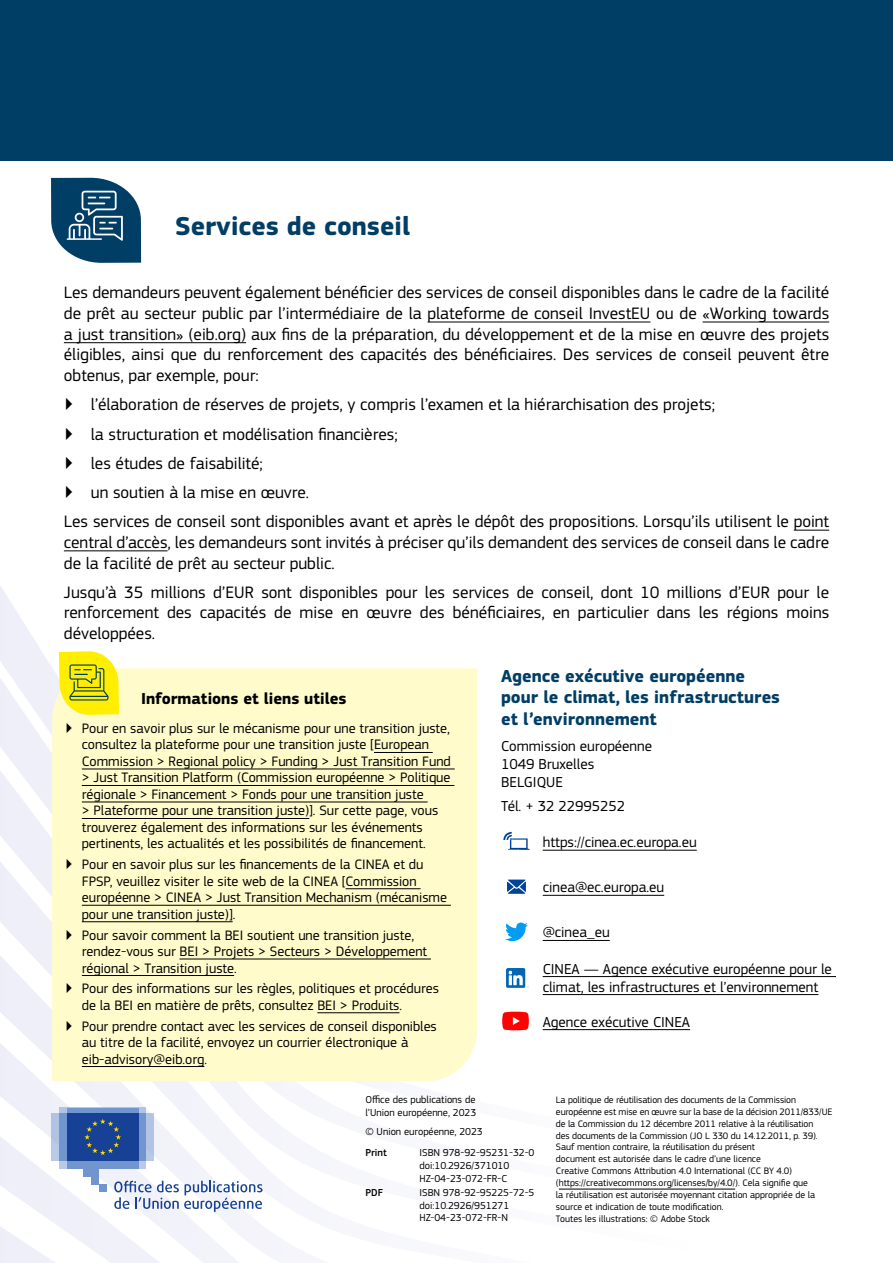
<style>
.page{position:relative;width:893px;height:1263px;background:#fff}
.page>*{position:absolute;margin:0;border:0;box-sizing:border-box;transform-origin:0 0}
.t1{font:700 27px "EC Square Sans Pro";color:#003e65}
.P_-_Contacts1{font:700 18px/21.6px "EC Square Sans Pro";color:#003e65}
.t2{font:17.25px/20.7px "EC Square Sans Pro";color:#000;text-align:justify}
.t3{font:700 16.5px "EC Square Sans Pro";color:#000}
.P_-_Contacts2{font:15px/18px "EC Square Sans Pro";color:#000}
.t4{font:14.25px/16.5px "EC Square Sans Pro";color:#000}
.P2_COLOPHON{font:10.5px/12.6px "EC Square Sans Pro";color:#000}
.P2_COLOPHON-2{font:500 10.5px "EC Square Sans Pro";color:#000}
.P2_COLOPHON-3{font:9.75px/11.9px "EC Square Sans Pro";color:#000}
</style>
<div class="page">
<div style="left:0;top:0;width:893px;height:160px;background:#003e65"></div>
<svg style="left:0;top:586px;width:59px;height:77px"></svg>
<svg style="left:0;top:663px;width:52px;height:94px;fill:#eeeff8"></svg>
<svg style="left:0;top:757px;width:512px;height:92px"></svg>
<svg style="left:0;top:849px;width:688px;height:414px"></svg>
<hr style="left:892px;top:160px;width:1px;height:1103px;background:#003e65">
<svg style="left:59px;top:1161px;width:87px;height:7px"></svg>
<svg style="left:59px;top:1108px;width:87px;height:5px"></svg>
<div style="left:67px;top:1108px;width:71px;height:5px;background:#7196cf"></div>
<div style="left:67px;top:1161px;width:71px;height:7px;background:#7196cf"></div>
<div style="left:138px;top:1113px;width:8px;height:48px;background:#7196cf"></div>
<div style="left:146px;top:1113px;width:8px;height:48px;background:#b1c4e4"></div>
<div style="left:59px;top:1113px;width:8px;height:48px;background:#7196cf"></div>
<div style="left:52px;top:1113px;width:7px;height:48px;background:#b0c3e3"></div>
<div style="left:83px;top:1161px;width:16px;height:15px;background:#7196cf"></div>
<div style="left:91px;top:1161px;width:8px;height:23px;background:#7196cf"></div>
<div style="left:99px;top:1184px;width:8px;height:8px;background:#7196cf"></div>
<div style="left:67px;top:1113px;width:71px;height:48px;background:#164194"></div>
<svg style="left:84px;top:1119px;width:37px;height:36px"></svg>
<svg style="left:114px;top:1181px;width:149px;height:31px"></svg>
<div style="left:51px;top:178px;width:90px;height:85px;background:#003e65;border-radius:40px"></div>
<svg style="left:69px;top:191px;width:54px;height:50px"></svg>
<hr style="left:67px;top:238px;width:34px;height:2px;background:#fff">
<div style="left:52px;top:668px;width:425px;height:413px;background:#fffbcb"></div>
<svg style="left:59px;top:651px;width:60px;height:64px;background:#e5de27"></svg>
<svg style="left:503px;top:832px;width:27px;height:18px"></svg>
<svg style="left:505px;top:922px;width:23px;height:19px"></svg>
<svg style="left:507px;top:879px;width:19px;height:15px"></svg>
<img style="left:506px;top:968px;width:22px;height:19px">
<svg style="left:502px;top:1012px;width:27px;height:18px"></svg>
<hr style="left:428px;top:322px;width:222px;height:1px;background:#000">
<hr style="left:703px;top:322px;width:126px;height:1px;background:#000">
<hr style="left:64px;top:342px;width:182px;height:1px;background:#000">
<hr style="left:794px;top:530px;width:35px;height:1px;background:#000">
<hr style="left:64px;top:550px;width:104px;height:1px;background:#000">
<hr style="left:374px;top:752px;width:59px;height:1px;background:#000">
<hr style="left:82px;top:769px;width:373px;height:1px;background:#000">
<hr style="left:82px;top:785px;width:372px;height:1px;background:#000">
<hr style="left:82px;top:802px;width:346px;height:1px;background:#000">
<hr style="left:82px;top:818px;width:227px;height:1px;background:#000">
<hr style="left:346px;top:888px;width:74px;height:1px;background:#000">
<hr style="left:82px;top:905px;width:369px;height:1px;background:#000">
<hr style="left:82px;top:921px;width:151px;height:1px;background:#000">
<hr style="left:180px;top:959px;width:251px;height:1px;background:#000">
<hr style="left:82px;top:975px;width:152px;height:1px;background:#000">
<hr style="left:317px;top:1012px;width:82px;height:1px;background:#000">
<hr style="left:82px;top:1066px;width:122px;height:1px;background:#000">
<hr style="left:543px;top:850px;width:154px;height:1px;background:#000">
<hr style="left:543px;top:895px;width:121px;height:1px;background:#000">
<hr style="left:543px;top:940px;width:67px;height:1px;background:#000">
<hr style="left:543px;top:976px;width:293px;height:1px;background:#000">
<hr style="left:543px;top:994px;width:275px;height:1px;background:#000">
<hr style="left:543px;top:1029px;width:147px;height:1px;background:#000">
<hr style="left:559px;top:1189px;width:176px;height:1px;background:#000">
<h2 class="t1" style="left:175px;top:210px;width:236px">Services de conseil</h2>
<p class="t2" style="left:64px;top:282px;width:767px">Les demandeurs peuvent également bénéficier des services de conseil disponibles dans le cadre de la facilité de prêt au secteur public par l’intermédiaire de la plateforme de conseil InvestEU ou de «Working towards a just transition» (eib.org) aux fins de la préparation, du développement et de la mise en œuvre des projets éligibles, ainsi que du renforcement des capacités des bénéficiaires. Des services de conseil peuvent être obtenus, par exemple, pour:</p>
<p class="t2" style="left:64px;top:394px;width:653px">▶ l’élaboration de réserves de projets, y compris l’examen et la hiérarchisation des projets;</p>
<p class="t2" style="left:64px;top:424px;width:335px">▶ la structuration et modélisation financières;</p>
<p class="t2" style="left:64px;top:453px;width:201px">▶ les études de faisabilité;</p>
<p class="t2" style="left:64px;top:482px;width:247px">▶ un soutien à la mise en œuvre.</p>
<p class="t2" style="left:64px;top:511px;width:767px">Les services de conseil sont disponibles avant et après le dépôt des propositions. Lorsqu’ils utilisent le point central d’accès, les demandeurs sont invités à préciser qu’ils demandent des services de conseil dans le cadre de la facilité de prêt au secteur public.</p>
<p class="t2" style="left:64px;top:582px;width:767px">Jusqu’à 35 millions d’EUR sont disponibles pour les services de conseil, dont 10 millions d’EUR pour le renforcement des capacités de mise en œuvre des bénéficiaires, en particulier dans les régions moins développées.</p>
<h3 class="t3" style="left:141px;top:688px;width:207px">Informations et liens utiles</h3>
<p class="t4" style="left:82px;top:720px;width:371px;text-indent:-17px">▶ Pour en savoir plus sur le mécanisme pour une transition juste, consultez la plateforme pour une transition juste [European Commission &gt; Regional policy &gt; Funding &gt; Just Transition Fund &gt; Just Transition Platform (Commission européenne &gt; Politique régionale &gt; Financement &gt; Fonds pour une transition juste<br>&gt; Plateforme pour une transition juste)]. Sur cette page, vous trouverez également des informations sur les événements pertinents, les actualités et les possibilités de financement.</p>
<p class="t4" style="left:82px;top:856px;width:367px;text-indent:-17px">▶ Pour en savoir plus sur les financements de la CINEA et du FPSP, veuillez visiter le site web de la CINEA [Commission européenne &gt; CINEA &gt; Just Transition Mechanism (mécanisme pour une transition juste)].</p>
<p class="t4" style="left:82px;top:927px;width:347px;text-indent:-17px">▶ Pour savoir comment la BEI soutient une transition juste, rendez-vous sur BEI &gt; Projets &gt; Secteurs &gt; Développement régional &gt; Transition juste.</p>
<p class="t4" style="left:82px;top:980px;width:359px;text-indent:-17px">▶ Pour des informations sur les règles, politiques et procédures de la BEI en matière de prêts, consultez BEI &gt; Produits.</p>
<p class="t4" style="left:82px;top:1018px;width:356px;text-indent:-17px">▶ Pour prendre contact avec les services de conseil disponibles au titre de la facilité, envoyez un courrier électronique à eib-advisory@eib.org.</p>
<p class="P_-_Contacts1" style="left:501px;top:666px;width:280px">Agence exécutive européenne pour le climat, les infrastructures et l’environnement</p>
<p class="P_-_Contacts2" style="left:501px;top:737px;width:152px">Commission européenne</p>
<p class="P_-_Contacts2" style="left:501px;top:755px;width:95px">1049 Bruxelles</p>
<p class="P_-_Contacts2" style="left:501px;top:773px;width:63px">BELGIQUE</p>
<p class="P_-_Contacts2" style="left:501px;top:797px;width:126px">Tél. + 32 22995252</p>
<p class="P_-_Contacts2" style="left:543px;top:833px;width:156px">https://cinea.ec.europa.eu</p>
<p class="P_-_Contacts2" style="left:543px;top:878px;width:123px">cinea@ec.europa.eu</p>
<p class="P_-_Contacts2" style="left:543px;top:923px;width:69px">@cinea_eu</p>
<p class="P_-_Contacts2" style="left:543px;top:960px;width:291px">CINEA — Agence exécutive européenne pour le climat, les infrastructures et l’environnement</p>
<p class="P_-_Contacts2" style="left:543px;top:1013px;width:149px">Agence exécutive CINEA</p>
<p class="P2_COLOPHON" style="left:365px;top:1094px;width:112px">Office des publications de l’Union européenne, 2023</p>
<p class="P2_COLOPHON" style="left:365px;top:1126px;width:119px">© Union européenne, 2023</p>
<p class="P2_COLOPHON-2" style="left:365px;top:1147px;width:23px">Print</p>
<p class="P2_COLOPHON" style="left:419px;top:1147px;width:116px">ISBN 978-92-95231-32-0</p>
<p class="P2_COLOPHON" style="left:419px;top:1159px;width:91px">doi:10.2926/371010</p>
<p class="P2_COLOPHON" style="left:419px;top:1172px;width:89px">HZ-04-23-072-FR-C</p>
<p class="P2_COLOPHON-2" style="left:365px;top:1186px;width:19px">PDF</p>
<p class="P2_COLOPHON" style="left:419px;top:1186px;width:116px">ISBN 978-92-95225-72-5</p>
<p class="P2_COLOPHON" style="left:419px;top:1199px;width:91px">doi:10.2926/951271</p>
<p class="P2_COLOPHON" style="left:419px;top:1211px;width:90px">HZ-04-23-072-FR-N</p>
<p class="P2_COLOPHON-3" style="left:556px;top:1094px;width:278px">La politique de réutilisation des documents de la Commission européenne est mise en œuvre sur la base de la décision 2011/833/UE de la Commission du 12 décembre 2011 relative à la réutilisation<br>des documents de la Commission (JO L 330 du 14.12.2011, p. 39).</p>
<p class="P2_COLOPHON-3" style="left:556px;top:1141px;width:261px">Sauf mention contraire, la réutilisation du présent<br>document est autorisée dans le cadre d’une licence<br>Creative Commons Attribution 4.0 International (CC BY 4.0) (https://creativecommons.org/licenses/by/4.0/). Cela signifie que la réutilisation est autorisée moyennant citation appropriée de la source et indication de toute modification.</p>
<p class="P2_COLOPHON-3" style="left:556px;top:1212px;width:155px">Toutes les illustrations: © Adobe Stock</p>
</div>
